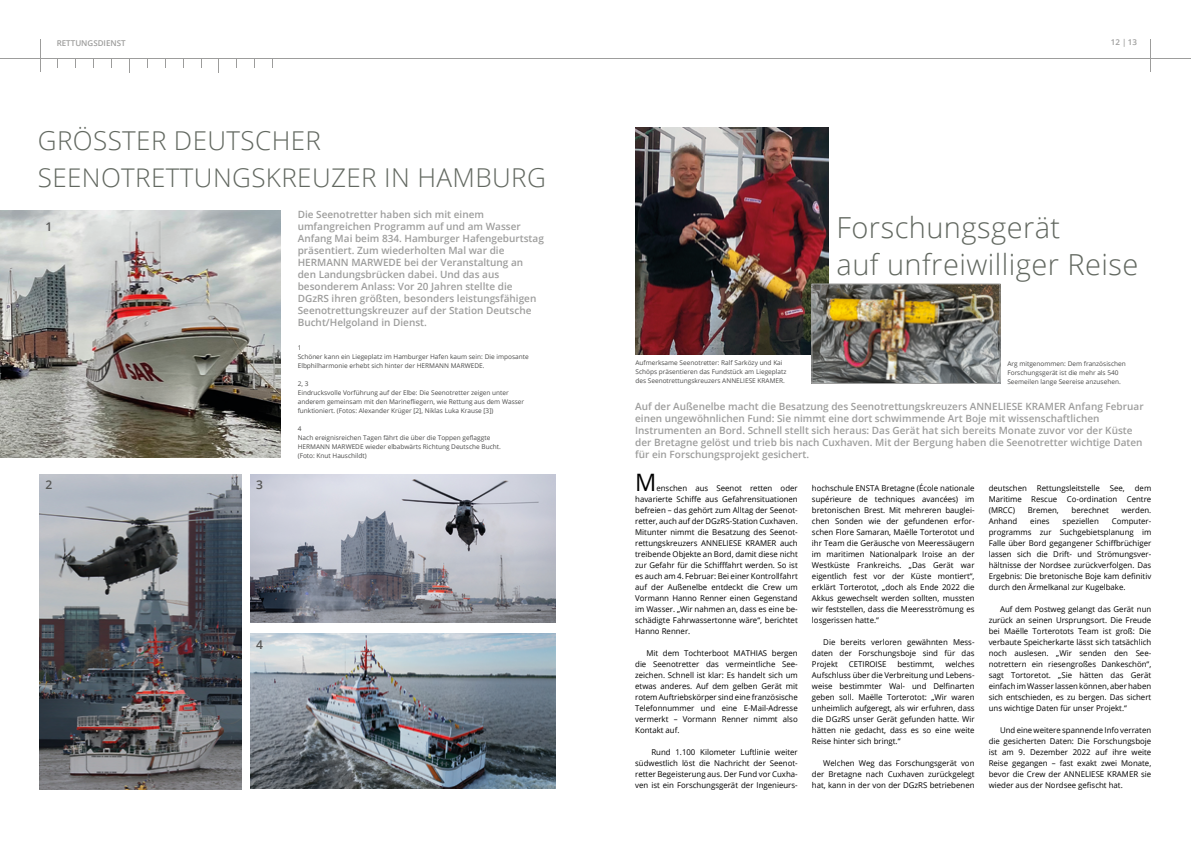
<style>
.page{position:relative;width:1191px;height:842px;background:#fff}
.page>*{position:absolute;margin:0;border:0;box-sizing:border-box;transform-origin:0 0}
.t1{font:300 29px/37px "Open Sans";letter-spacing:.015em;color:#626860}
.t2{font:300 26px "Open Sans";letter-spacing:.015em;color:#626860}
.t3{font:300 25.7px "Open Sans";letter-spacing:.015em;color:#626860}
.t4{font:24px "Open Sans";color:#000}
.t5{font:600 12px "Open Sans";color:#575756}
.t6{font:600 10px/12px "Open Sans";color:#9d9d9c}
.t7{font:8px/11px "Open Sans";color:#000;text-align:justify}
.t8{font:600 8px "Open Sans";color:#9d9d9c}
.t9{font:6.5px/9px "Open Sans";color:#4a4a49}
.s1{font-size:26px}
</style>
<div class="page">
<hr style="left:40px;top:40px;width:1px;height:32px;background:#9d9d9c">
<hr style="left:1150px;top:40px;width:1px;height:32px;background:#9d9d9c">
<svg style="left:129px;top:60px;width:1px;height:12px"></svg>
<hr style="left:0;top:59px;width:1191px;height:1px;background:#9d9d9c">
<img style="left:0;top:210px;width:281px;height:248px">
<img style="left:250px;top:474px;width:306px;height:149px">
<img style="left:40px;top:474px;width:201px;height:315px">
<img style="left:250px;top:634px;width:306px;height:155px">
<img style="left:635px;top:127px;width:194px;height:228px">
<img style="left:813px;top:285px;width:185px;height:97px">
<div style="left:811px;top:283px;width:189px;height:101px;border:1px solid #9d9d9c"></div>
<p class="t8" style="left:57px;top:38px;width:71px">RETTUNGSDIENST</p>
<p class="t8" style="left:1110px;top:37px;width:28px">12 | 13</p>
<h2 class="t2" style="left:38px;top:122px;width:285px">GRÖSSTER DEUTSCHER</h2>
<h3 class="t3" style="left:38px;top:160px;width:509px">SEENOTRETTUNGSKREUZE<span class="s1">R IN HAMBURG</span></h3>
<p class="t6" style="left:298px;top:208px;width:248px">Die Seenotretter haben sich mit einem umfangreichen Programm auf und am Wasser Anfang Mai beim 834. Hamburger Hafengeburtstag präsentiert. Zum wiederholten Mal war die HERMANN MARWEDE bei der Veranstaltung an den Landungsbrücken dabei. Und das aus besonderem Anlass: Vor 20 Jahren stellte die DGzRS ihren größten, besonders leistungsfähigen Seenotrettungskreuzer auf der Station Deutsche Bucht/Helgoland in Dienst.</p>
<p class="t9" style="left:298px;top:343px;width:232px">1<br>Schöner kann ein Liegeplatz im Hamburger Hafen kaum sein: Die imposante<br>Elbphilharmonie erhebt sich hinter der HERMANN MARWEDE.</p>
<p class="t9" style="left:298px;top:379px;width:228px">2, 3<br>Eindrucksvolle Vorführung auf der Elbe: Die Seenotretter zeigen unter anderem gemeinsam mit den Marinefliegern, wie Rettung aus dem Wasser funktioniert. (Fotos: Alexander Krüger [2], Niklas Luka Krause [3])</p>
<p class="t9" style="left:298px;top:424px;width:204px">4<br>Nach ereignisreichen Tagen fährt die über die Toppen geflaggte HERMANN MARWEDE wieder elbabwärts Richtung Deutsche Bucht. (Foto: Knut Hauschildt)</p>
<h3 class="t5" style="left:46px;top:219px;width:8px">1</h3>
<h3 class="t5" style="left:46px;top:476px;width:8px">2</h3>
<h3 class="t5" style="left:256px;top:476px;width:8px">3</h3>
<h3 class="t5" style="left:256px;top:637px;width:8px">4</h3>
<p class="t9" style="left:635px;top:358px;width:153px">Aufmerksame Seenotretter: Ralf Sarközy und Kai<br>Schöps präsentieren das Fundstück am Liegeplatz des Seenotrettungskreuzers ANNELIESE KRAMER.</p>
<h1 class="t1" style="left:836px;top:208px;width:303px">Forschungsgerät<br>auf unfreiwilliger Reise</h1>
<p class="t9" style="left:1007px;top:359px;width:120px">Arg mitgenommen: Dem französischen<br>Forschungsgerät ist die mehr als 540<br>Seemeilen lange Seereise anzusehen.</p>
<p class="t6" style="left:635px;top:400px;width:510px">Auf der Außenelbe macht die Besatzung des Seenotrettungskreuzers ANNELIESE KRAMER Anfang Februar einen ungewöhnlichen Fund: Sie nimmt eine dort schwimmende Art Boje mit wissenschaftlichen Instrumenten an Bord. Schnell stellt sich heraus: Das Gerät hat sich bereits Monate zuvor vor der Küste der Bretagne gelöst und trieb bis nach Cuxhaven. Mit der Bergung haben die Seenotretter wichtige Daten für ein Forschungsprojekt gesichert.</p>
<h3 class="t4" style="left:635px;top:466px;width:23px">M</h3>
<p class="t7" style="left:635px;top:482px;width:164px;text-indent:21px">enschen aus Seenot retten oder havarierte Schiffe aus Gefahrensituationen befreien – das gehört zum Alltag der Seenot&shy;retter, auch auf der DGzRS-Station Cuxhaven.<br>Mitunter nimmt die Besatzung des Seenot&shy;rettungskreuzers ANNELIESE KRAMER auch treibende Objekte an Bord, damit diese nicht zur Gefahr für die Schifffahrt werden. So ist es auch am 4. Februar: Bei einer Kontrollfahrt auf der Außenelbe entdeckt die Crew um Vormann Hanno Renner einen Gegenstand im Wasser. „Wir nahmen an, dass es eine be&shy;schädigte Fahrwassertonne wäre“, berichtet Hanno Renner.</p>
<p class="t7" style="left:635px;top:647px;width:164px;text-indent:11px">Mit dem Tochterboot MATHIAS bergen die Seenotretter das vermeintliche See&shy;zeichen. Schnell ist klar: Es handelt sich um etwas anderes. Auf dem gelben Gerät mit rotem Auftriebskörper sind eine französische Telefonnummer und eine E-Mail-Adresse vermerkt – Vormann Renner nimmt also Kontakt auf.</p>
<p class="t7" style="left:635px;top:746px;width:164px;text-indent:16px">Rund 1.100 Kilometer Luftlinie weiter südwestlich löst die Nachricht der Seenot&shy;retter Begeisterung aus. Der Fund vor Cuxha&shy;ven ist ein Forschungsgerät der Ingenieurs-</p>
<p class="t7" style="left:812px;top:482px;width:164px">hochschule ENSTA Bretagne (École nationale supérieure de techniques avancées) im bretonischen Brest. Mit mehreren bauglei&shy;chen Sonden wie der gefundenen erfor&shy;schen Flore Samaran, Maëlle Torterotot und ihr Team die Geräusche von Meeressäugern im maritimen Nationalpark Iroise an der Westküste Frankreichs. „Das Gerät war eigentlich fest vor der Küste montiert“, erklärt Torterotot, „doch als Ende 2022 die Akkus gewechselt werden sollten, mussten wir feststellen, dass die Meeresströmung es losgerissen hatte.“</p>
<p class="t7" style="left:812px;top:636px;width:164px;text-indent:11px">Die bereits verloren gewähnten Mess&shy;daten der Forschungsboje sind für das Projekt</p>
<p class="t7" style="left:812px;top:658px;width:164px;text-indent:133px">welches Aufschluss über die Verbreitung und Lebens&shy;weise bestimmter Wal- und Delfinarten geben soll. Maëlle Torterotot: „Wir waren unheimlich aufgeregt, als wir erfuhren, dass die DGzRS unser Gerät gefunden hatte. Wir hätten nie gedacht, dass es so eine weite Reise hinter sich bringt.“</p>
<p class="t7" style="left:812px;top:757px;width:164px;text-indent:11px">Welchen Weg das Forschungsgerät von der Bretagne nach Cuxhaven zurückgelegt hat, kann in der von der DGzRS betriebenen</p>
<p class="t7" style="left:849px;top:658px;width:39px">CETIROISE</p>
<p class="t7" style="left:897px;top:658px;width:38px">bestimmt,</p>
<p class="t7" style="left:988px;top:482px;width:164px">deutschen Rettungsleitstelle See, dem Maritime Rescue Co-ordination Centre (MRCC)</p>
<p class="t7" style="left:1027px;top:504px;width:33px">Bremen,</p>
<p class="t7" style="left:1071px;top:504px;width:39px">berechnet</p>
<p class="t7" style="left:1121px;top:504px;width:31px">werden.</p>
<p class="t7" style="left:988px;top:515px;width:30px">Anhand</p>
<p class="t7" style="left:1030px;top:515px;width:21px">eines</p>
<p class="t7" style="left:1062px;top:515px;width:38px">speziellen</p>
<p class="t7" style="left:988px;top:515px;width:164px;text-indent:123px">Computer&shy;programms zur Suchgebietsplanung im Falle über Bord gegangener Schiffbrüchiger lassen sich die Drift- und Strömungsver&shy;hältnisse der Nordsee zurückverfolgen. Das Ergebnis: Die bretonische Boje kam definitiv durch den Ärmelkanal zur Kugelbake.</p>
<p class="t7" style="left:988px;top:603px;width:164px;text-indent:11px">Auf dem Postweg gelangt das Gerät nun zurück an seinen Ursprungsort. Die Freude bei Maëlle Torterotots Team ist groß: Die verbaute Speicherkarte lässt sich tatsächlich noch auslesen. „Wir senden den See&shy;notrettern ein riesengroßes Dankeschön“, sagt Tortoretot. „Sie hätten das Gerät einfach im Wasser lassen können, aber haben sich entschieden, es zu bergen. Das sichert uns wichtige Daten für unser Projekt.“</p>
<p class="t7" style="left:988px;top:724px;width:164px;text-indent:11px">Und eine weitere spannende Info verraten die gesicherten Daten: Die Forschungsboje ist am 9. Dezember 2022 auf ihre weite Reise gegangen – fast exakt zwei Monate, bevor die Crew der ANNELIESE KRAMER sie wieder aus der Nordsee gefischt hat.</p>
</div>
